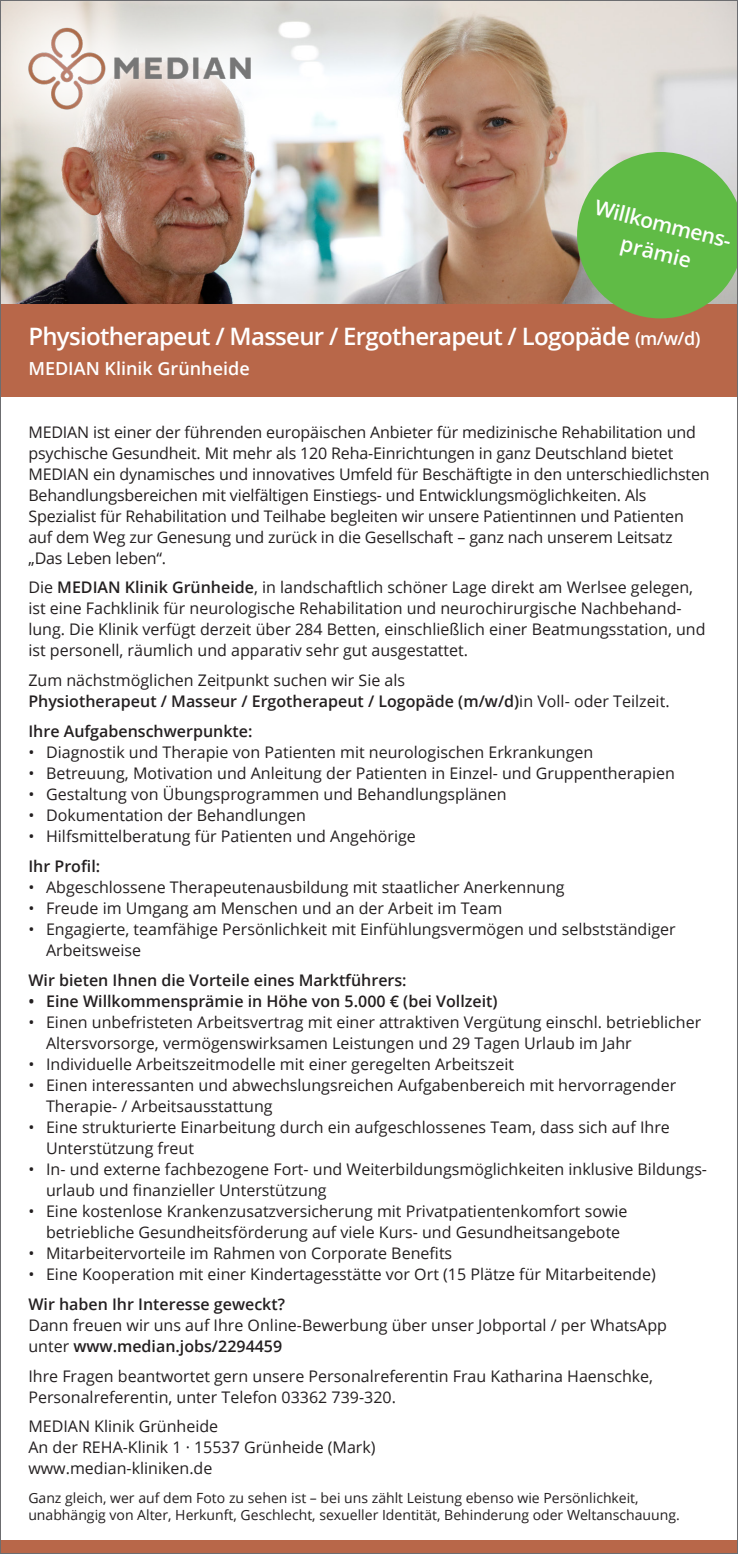
<style>
.page{position:relative;width:738px;height:1554px;background:#fff}
.page>*{position:absolute;margin:0;border:0;box-sizing:border-box;transform-origin:0 0}
.t1{font:600 24px "Open Sans";letter-spacing:-.03em;color:#fff}
.t2{font:600 21px/28.6px "Open Sans";color:#fff;text-align:center}
.t3{font:600 18px "Open Sans";color:#fff}
.t4{font:16px/21px "Open Sans";color:#231f20}
.t5{font:600 16px "Open Sans";color:#231f20}
.t6{font:14px/16.8px "Open Sans";color:#231f20}
.s1{font-size:18px}
.s2{font-weight:600}
</style>
<div class="page">
<img style="left:2px;top:2px;width:733px;height:302px">
<div style="left:0;top:1540px;width:737px;height:13px;background:#b86749"></div>
<div style="left:0;top:304px;width:737px;height:93px;background:#b86749"></div>
<div style="left:0;top:0;width:317px;height:174px;background:#fff;opacity:.94"></div>
<img style="left:23px;top:26px;width:233px;height:84px">
<svg style="left:576px;top:152px;width:159px;height:166px;background:#73b858"></svg>
<h2 class="t2" style="left:598px;top:193px;width:145px;rotate:14deg">Willkommens&shy;prämie</h2>
<h1 class="t1" style="left:28px;top:319px;width:673px">Physiotherapeut / Masseur / Ergotherapeut / Logopäde <span class="s1">(m/w/d)</span></h1>
<p class="t3" style="left:28px;top:356px;width:223px">MEDIAN Klinik Grünheide</p>
<p class="t4" style="left:28px;top:421px;width:682px">MEDIAN ist einer der führenden europäischen Anbieter für medizinische Rehabilitation und psychische Gesundheit. Mit mehr als 120 Reha-Einrichtungen in ganz Deutschland bietet MEDIAN ein dynamisches und innovatives Umfeld für Beschäftigte in den unterschiedlichsten Behandlungsbereichen mit vielfältigen Einstiegs- und Entwicklungsmöglichkeiten. Als Spezialist für Rehabilitation und Teilhabe begleiten wir unsere Patientinnen und Patienten auf dem Weg zur Genesung und zurück in die Gesellschaft – ganz nach unserem Leitsatz „Das Leben leben“.</p>
<p class="t4" style="left:28px;top:577px;width:678px">Die <span class="s2">MEDIAN Klinik Grünheide</span>, in landschaftlich schöner Lage direkt am Werlsee gelegen, ist eine Fachklinik für neurologische Rehabilitation und neurochirurgische Nachbehand&shy;lung. Die Klinik verfügt derzeit über 284 Betten, einschließlich einer Beatmungsstation, und ist personell, räumlich und apparativ sehr gut ausgestattet.</p>
<p class="t4" style="left:28px;top:669px;width:642px">Zum nächstmöglichen Zeitpunkt suchen wir Sie als<br><span class="s2">Physiotherapeut / Masseur / Ergotherapeut / Logopäde (m/w/d)</span>in Voll- oder Teilzeit.</p>
<p class="t5" style="left:28px;top:720px;width:225px">Ihre Aufgabenschwerpunkte:</p>
<p class="t4" style="left:28px;top:741px;width:566px">• Diagnostik und Therapie von Patienten mit neurologischen Erkrankungen</p>
<p class="t4" style="left:28px;top:762px;width:647px">• Betreuung, Motivation und Anleitung der Patienten in Einzel- und Gruppentherapien</p>
<p class="t4" style="left:28px;top:783px;width:479px">• Gestaltung von Übungsprogrammen und Behandlungsplänen</p>
<p class="t4" style="left:28px;top:804px;width:279px">• Dokumentation der Behandlungen</p>
<p class="t4" style="left:28px;top:825px;width:388px">• Hilfsmittelberatung für Patienten und Angehörige</p>
<p class="t5" style="left:28px;top:855px;width:73px">Ihr Profil:</p>
<p class="t4" style="left:28px;top:876px;width:537px">• Abgeschlossene Therapeutenausbildung mit staatlicher Anerkennung</p>
<p class="t4" style="left:28px;top:897px;width:475px">• Freude im Umgang am Menschen und an der Arbeit im Team</p>
<p class="t4" style="left:46px;top:918px;width:630px;text-indent:-18px">• Engagierte, teamfähige Persönlichkeit mit Einfühlungsvermögen und selbstständiger<br>Arbeitsweise</p>
<p class="t5" style="left:28px;top:969px;width:379px">Wir bieten Ihnen die Vorteile eines Marktführers:</p>
<p class="t5" style="left:28px;top:990px;width:470px">• Eine Willkommensprämie in Höhe von 5.000 € (bei Vollzeit)</p>
<p class="t4" style="left:46px;top:1011px;width:656px;text-indent:-18px">• Einen unbefristeten Arbeitsvertrag mit einer attraktiven Vergütung einschl. betrieblicher<br>Altersvorsorge, vermögenswirksamen Leistungen und 29 Tagen Urlaub im Jahr</p>
<p class="t4" style="left:28px;top:1053px;width:487px">• Individuelle Arbeitszeitmodelle mit einer geregelten Arbeitszeit</p>
<p class="t4" style="left:46px;top:1074px;width:631px;text-indent:-18px">• Einen interessanten und abwechslungsreichen Aufgabenbereich mit hervorragender<br>Therapie- / Arbeitsausstattung</p>
<p class="t4" style="left:46px;top:1116px;width:624px;text-indent:-18px">• Eine strukturierte Einarbeitung durch ein aufgeschlossenes Team, dass sich auf Ihre<br>Unterstützung freut</p>
<p class="t4" style="left:46px;top:1158px;width:662px;text-indent:-18px">• In- und externe fachbezogene Fort- und Weiterbildungsmöglichkeiten inklusive Bildungs&shy;urlaub und finanzieller Unterstützung</p>
<p class="t4" style="left:46px;top:1200px;width:582px;text-indent:-18px">• Eine kostenlose Krankenzusatzversicherung mit Privatpatientenkomfort sowie betriebliche Gesundheitsförderung auf viele Kurs- und Gesundheitsangebote</p>
<p class="t4" style="left:28px;top:1242px;width:425px">• Mitarbeitervorteile im Rahmen von Corporate Benefits</p>
<p class="t4" style="left:28px;top:1263px;width:628px">• Eine Kooperation mit einer Kindertagesstätte vor Ort (15 Plätze für Mitarbeitende)</p>
<p class="t5" style="left:28px;top:1292px;width:258px">Wir haben Ihr Interesse geweckt?</p>
<p class="t4" style="left:28px;top:1313px;width:639px">Dann freuen wir uns auf Ihre Online-Bewerbung über unser Jobportal / per WhatsApp unter <span class="s2">www.median.jobs/2294459</span></p>
<p class="t4" style="left:28px;top:1364px;width:625px">Ihre Fragen beantwortet gern unsere Personalreferentin Frau Katharina Haenschke,<br>Personalreferentin, unter Telefon 03362 739-320.</p>
<p class="t4" style="left:28px;top:1415px;width:348px">MEDIAN Klinik Grünheide<br>An der REHA-Klinik 1 · 15537 Grünheide (Mark) www.median-kliniken.de</p>
<p class="t6" style="left:28px;top:1488px;width:652px">Ganz gleich, wer auf dem Foto zu sehen ist – bei uns zählt Leistung ebenso wie Persönlichkeit, unabhängig von Alter, Herkunft, Geschlecht, sexueller Identität, Behinderung oder Weltanschauung.</p>
</div>
